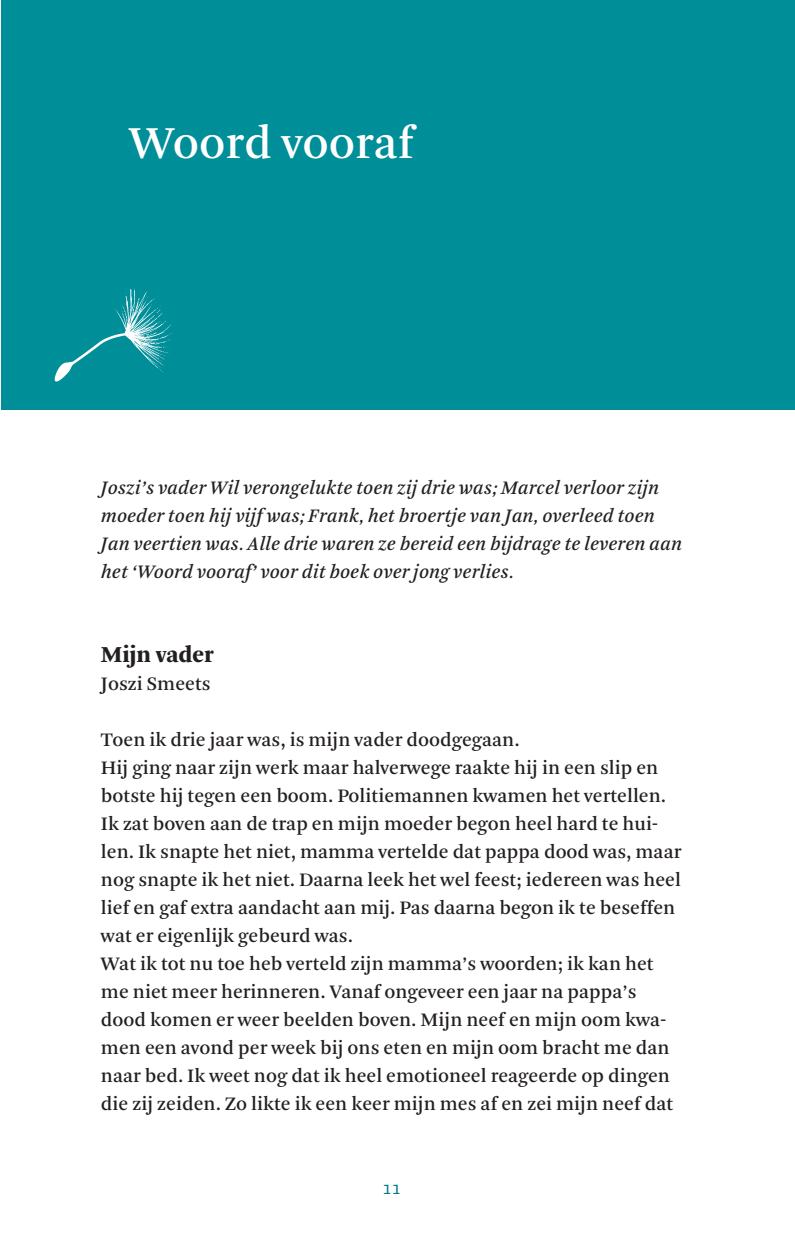
<style>
.page{position:relative;width:795px;height:1250px;background:#fff}
.page>*{position:absolute;margin:0;border:0;box-sizing:border-box;transform-origin:0 0}
.t1{font:48px "Arnhem";color:#fff}
.t2{font:900 24px "Arnhem";color:#231f20}
.t3{font:20px/28px "Arnhem";color:#231f20}
.t4{font:italic 20px/28px "Arnhem";color:#231f20}
.t5{font:18px "Auto 1 Regular Sm Cp";color:#007b85}
</style>
<div class="page">
<div style="left:2px;top:0;width:792px;height:410px;background:#008e98"></div>
<img style="left:54px;top:287px;width:118px;height:95px">
<h1 class="t1" style="left:129px;top:117px;width:286px">Woord vooraf</h1>
<p class="t4" style="left:101px;top:474px;width:582px">Joszi’s vader Wil verongelukte toen zij drie was; Marcel verloor zijn moeder toen hij vijf was; Frank, het broertje van Jan, overleed toen Jan veertien was. Alle drie waren ze bereid een bijdrage te leveren aan het ‘Woord vooraf’ voor dit boek over jong verlies.</p>
<p class="t2" style="left:101px;top:641px;width:114px">Mijn vader</p>
<p class="t3" style="left:101px;top:670px;width:111px">Joszi Smeets</p>
<p class="t3" style="left:101px;top:726px;width:581px">Toen ik drie jaar was, is mijn vader doodgegaan.<br>Hij ging naar zijn werk maar halverwege raakte hij in een slip en botste hij tegen een boom. Politiemannen kwamen het vertellen.<br>Ik zat boven aan de trap en mijn moeder begon heel hard te hui&shy;len. Ik snapte het niet, mamma vertelde dat pappa dood was, maar nog snapte ik het niet. Daarna leek het wel feest; iedereen was heel lief en gaf extra aandacht aan mij. Pas daarna begon ik te beseffen wat er eigenlijk gebeurd was.<br>Wat ik tot nu toe heb verteld zijn mamma’s woorden; ik kan het me niet meer herinneren. Vanaf ongeveer een jaar na pappa’s dood komen er weer beelden boven. Mijn neef en mijn oom kwa&shy;men een avond per week bij ons eten en mijn oom bracht me dan naar bed. Ik weet nog dat ik heel emotioneel reageerde op dingen die zij zeiden. Zo likte ik een keer mijn mes af en zei mijn neef dat</p>
<p class="t5" style="left:382px;top:1180px;width:20px">11</p>
</div>
